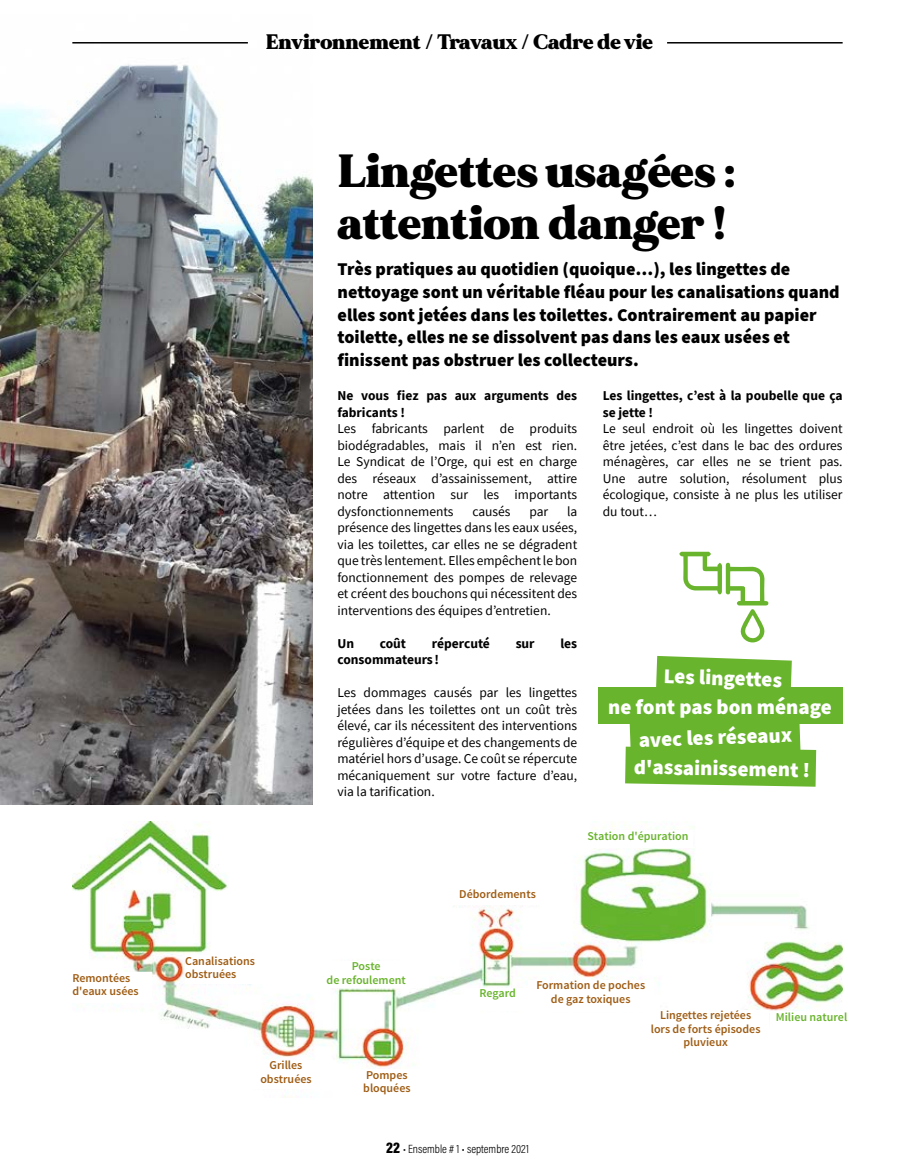
<style>
.page{position:relative;width:915px;height:1170px;background:#fff}
.page>*{position:absolute;margin:0;border:0;box-sizing:border-box;transform-origin:0 0}
.t1{font:900 46.5px/52.5px "MADE Mirage";letter-spacing:-.01em;color:#000}
.t2{font:900 21px "Source Sans Pro";color:#fff}
.t3{font:900 21px "MADE Mirage";letter-spacing:-.01em;color:#000}
.t4{font:900 18px/22.5px "Source Sans Pro";color:#000}
.t5{font:13.5px/16.5px "Source Sans Pro";color:#000;text-align:justify}
.t6{font:700 13.5px/16.5px "Source Sans Pro";color:#000}
.t7{font:600 12px/13.5px "Source Sans Pro";color:#9f5d15}
.t8{font:600 12px/13.5px "Source Sans Pro";color:#69b42d;text-align:center}
.t9{font:12px "Acumin Variable Concept";color:#000}
.s1{font-size:15.75px}
</style>
<div class="page">
<svg style="left:625px;top:724px;width:190px;height:62px;background:#72b839"></svg>
<img style="left:0;top:64px;width:312px;height:740px">
<hr style="left:72px;top:42px;width:176px;height:2px;background:#000">
<hr style="left:666px;top:42px;width:176px;height:2px;background:#000">
<img style="left:73px;top:821px;width:769px;height:276px">
<div style="left:72px;top:972px;width:80px;height:30px;background:#fff"></div>
<div style="left:185px;top:955px;width:98px;height:28px;background:#fff"></div>
<div style="left:237px;top:1060px;width:98px;height:28px;background:#fff"></div>
<div style="left:337px;top:1069px;width:99px;height:28px;background:#fff"></div>
<div style="left:448px;top:888px;width:98px;height:17px;background:#fff"></div>
<div style="left:528px;top:980px;width:125px;height:31px;background:#fff"></div>
<div style="left:643px;top:1010px;width:124px;height:48px;background:#fff"></div>
<div style="left:770px;top:1011px;width:82px;height:20px;background:#fff"></div>
<div style="left:583px;top:830px;width:108px;height:18px;background:#fff"></div>
<div style="left:464px;top:987px;width:66px;height:23px;background:#fff"></div>
<div style="left:303px;top:961px;width:125px;height:26px;background:#fff"></div>
<div style="left:598px;top:687px;width:244px;height:37px;background:#69b42d"></div>
<svg style="left:656px;top:656px;width:135px;height:31px;background:#74b93d"></svg>
<svg style="left:679px;top:551px;width:89px;height:91px"></svg>
<p class="t7" style="left:72px;top:971px;width:68px">Remontées d'eaux usées</p>
<h2 class="t3" style="left:266px;top:27px;width:388px">Environnement / Travaux / Cadre de vie</h2>
<h1 class="t1" style="left:337px;top:145px;width:399px">Lingettes usagées : attention danger !</h1>
<p class="t4" style="left:337px;top:258px;width:503px">Très pratiques au quotidien (quoique…), les lingettes de nettoyage sont un véritable fléau pour les canalisations quand elles sont jetées dans les toilettes. Contrairement au papier toilette, elles ne se dissolvent pas dans les eaux usées et finissent pas obstruer les collecteurs.</p>
<p class="t6" style="left:337px;top:387px;width:241px">Ne vous fiez pas aux arguments des fabricants !</p>
<p class="t5" style="left:337px;top:420px;width:241px">Les fabricants parlent de produits biodégradables, mais il n’en est rien.<br>Le Syndicat de l’Orge, qui est en charge des réseaux d’assainissement, attire notre attention sur les importants dysfonctionnements</p>
<p class="t6" style="left:602px;top:387px;width:241px">Les lingettes, c’est à la poubelle que ça se jette !</p>
<p class="t5" style="left:602px;top:420px;width:241px">Le seul endroit où les lingettes doivent être jetées, c’est dans le bac des ordures ménagères, car elles ne se trient pas.<br>Une autre solution, résolument plus écologique, consiste à ne plus les utiliser du tout…</p>
<p class="t5" style="left:472px;top:503px;width:40px">causés</p>
<p class="t5" style="left:529px;top:503px;width:20px">par</p>
<p class="t5" style="left:337px;top:503px;width:241px;text-indent:229px">la présence des lingettes dans les eaux usées, via les toilettes, car elles ne se dégradent que très lentement. Elles empêchent le bon fonctionnement des pompes de relevage et créent des bouchons qui nécessitent des interventions des équipes d’entretien.</p>
<p class="t6" style="left:337px;top:634px;width:18px">Un</p>
<p class="t6" style="left:379px;top:634px;width:28px">coût</p>
<p class="t6" style="left:431px;top:634px;width:60px">répercuté</p>
<p class="t6" style="left:515px;top:634px;width:21px">sur</p>
<p class="t6" style="left:560px;top:634px;width:18px">les</p>
<p class="t6" style="left:337px;top:651px;width:103px">consommateurs !</p>
<p class="t5" style="left:337px;top:684px;width:241px">Les dommages causés par les lingettes jetées dans les toilettes ont un coût très élevé, car ils nécessitent des interventions régulières d’équipe et des changements de matériel hors d’usage. Ce coût se répercute mécaniquement sur votre facture d’eau, via la tarification.</p>
<h2 class="t2" style="left:664px;top:661px;width:120px;rotate:2deg">Les lingettes</h2>
<h2 class="t2" style="left:608px;top:692px;width:225px">ne font pas bon ménage</h2>
<h2 class="t2" style="left:638px;top:725px;width:155px;rotate:-2deg">avec les réseaux</h2>
<h2 class="t2" style="left:633px;top:752px;width:178px;rotate:1deg">d'assainissement !</h2>
<p class="t7" style="left:185px;top:954px;width:71px">Canalisations obstruées</p>
<p class="t8" style="left:326px;top:959px;width:81px">Poste<br>de refoulement</p>
<p class="t7" style="left:260px;top:1058px;width:53px;text-align:center">Grilles obstruées</p>
<p class="t7" style="left:363px;top:1068px;width:49px">Pompes bloquées</p>
<p class="t7" style="left:459px;top:887px;width:78px">Débordements</p>
<p class="t8" style="left:587px;top:829px;width:102px">Station d'épuration</p>
<p class="t8" style="left:479px;top:986px;width:38px">Regard</p>
<p class="t7" style="left:536px;top:978px;width:110px;text-align:center">Formation de poches de gaz toxiques</p>
<p class="t7" style="left:650px;top:1008px;width:111px;text-align:center">Lingettes rejetées lors de forts épisodes pluvieux</p>
<p class="t8" style="left:775px;top:1010px;width:73px">Milieu naturel</p>
<p class="t9" style="left:386px;top:1140px;width:144px"><span class="s1">22</span> • Ensemble # 1 • septembre 2021</p>
</div>
